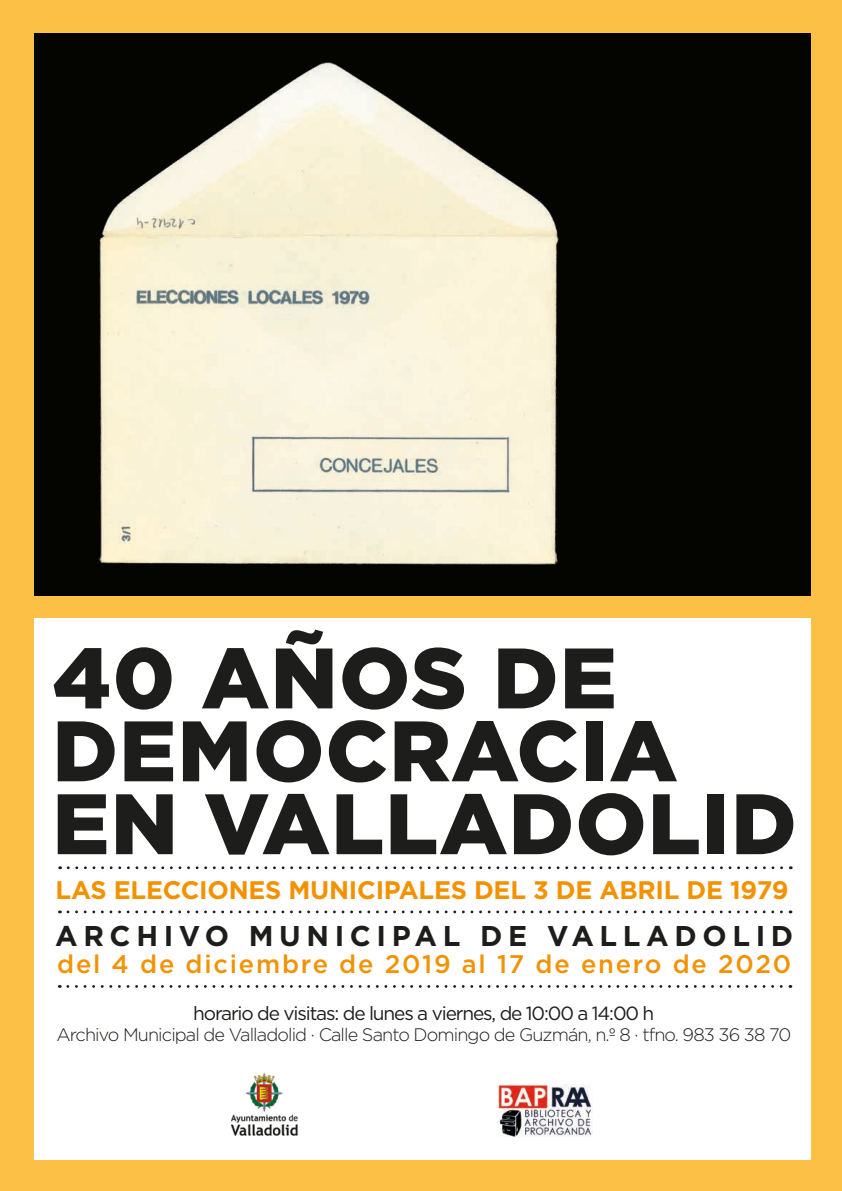
<style>
.page{position:relative;width:842px;height:1191px;background:#fcc047}
.page>*{position:absolute;margin:0;border:0;box-sizing:border-box;transform-origin:0 0}
.t1{font:900 85.5px/72.9px "Gotham";letter-spacing:.015em;color:#1d1d1b}
.t2{font:700 28.6px "Gotham";letter-spacing:.195em;color:#1d1d1b}
.t3{font:500 25.4px "Gotham";letter-spacing:.07em;color:#f39200}
.t4{font:700 25.3px "Gotham";letter-spacing:-.01em;color:#f39200}
.t5{font:19.1px "Gotham";letter-spacing:-.06em;color:#1d1d1b}
.t6{font:300 18.1px "Gotham";letter-spacing:-.05em;color:#1d1d1b}
</style>
<div class="page">
<div style="left:34px;top:618px;width:776px;height:542px;background:#fff"></div>
<svg style="left:68px;top:910px;width:723px;height:3px"></svg>
<svg style="left:68px;top:866px;width:723px;height:3px"></svg>
<svg style="left:68px;top:985px;width:723px;height:2px"></svg>
<div style="left:34px;top:33px;width:776px;height:562px;background:#040501"></div>
<img style="left:99px;top:62px;width:460px;height:503px">
<img style="left:230px;top:1073px;width:68px;height:63px">
<img style="left:497px;top:1084px;width:96px;height:53px">
<h1 class="t1" style="left:52px;top:641px;width:746px">40 AÑOS DE<br>DEMOCRACIA<br>EN VALLADOLID</h1>
<h3 class="t4" style="left:56px;top:873px;width:735px">LAS ELECCIONES MUNICIPALES DEL 3 DE ABRIL DE 1979</h3>
<h2 class="t2" style="left:55px;top:917px;width:740px">ARCHIVO MUNICIPAL DE VALLADOLID</h2>
<h3 class="t3" style="left:57px;top:947px;width:735px">del 4 de diciembre de 2019 al 17 de enero de 2020</h3>
<p class="t5" style="left:193px;top:1000px;width:463px">horario de visitas: de lunes a viernes, de 10:00 a 14:00 h</p>
<p class="t6" style="left:56px;top:1023px;width:736px">Archivo Municipal de Valladolid · Calle Santo Domingo de Guzmán, n.º 8 · tfno. 983 36 38 70</p>
</div>
